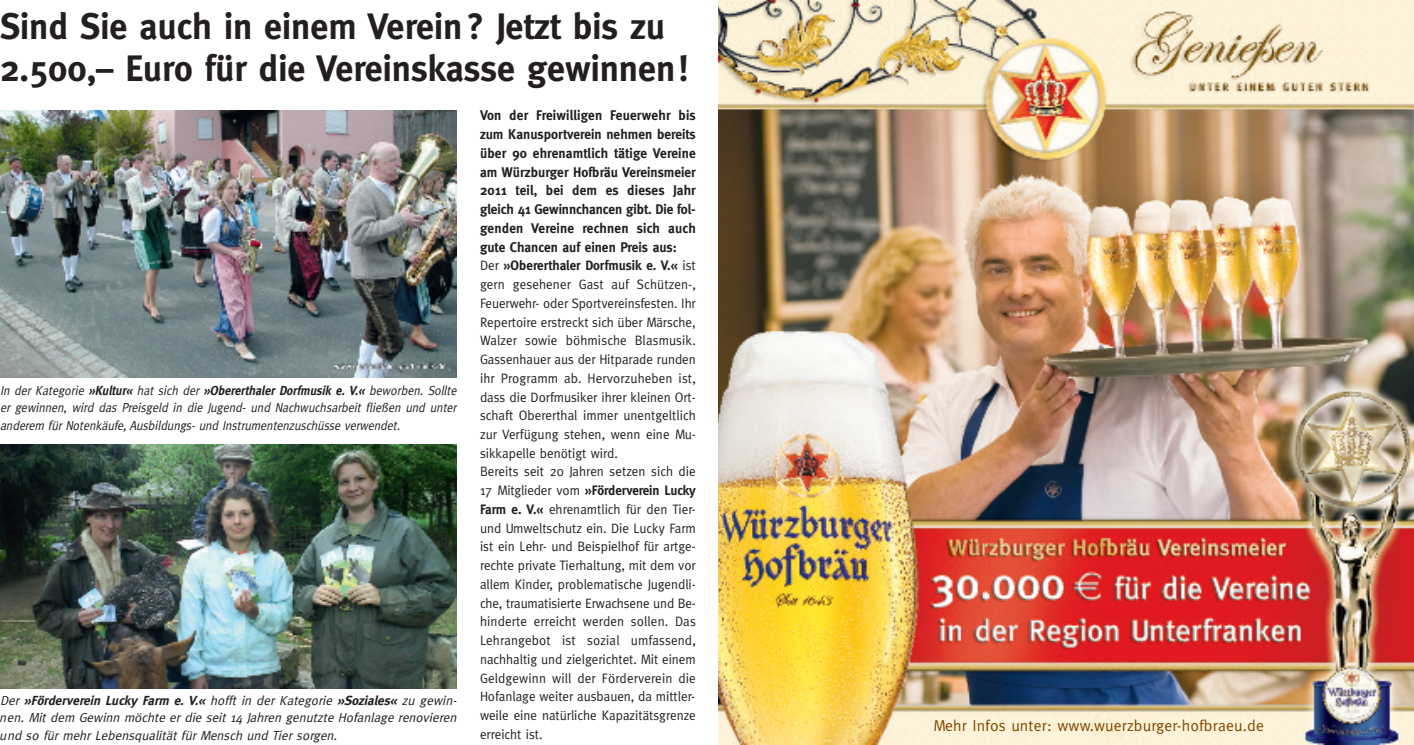
<style>
.page{position:relative;width:1414px;height:745px;background:#fff}
.page>*{position:absolute;margin:0;border:0;box-sizing:border-box;transform-origin:0 0}
.t1{font:700 36.75px/42px "Meta";color:#231f20}
.t2{font:15.75px "Meta";letter-spacing:.01em;color:#7d4800}
.t3{font:700 14px/18.7px "Meta";color:#231f20;text-align:justify;scale:.96 1}
.t4{font:13.65px/18.7px "Meta";color:#231f20;scale:.96 1}
.t5{font:italic 13.12px/17.5px "Meta";letter-spacing:-.005em;color:#231f20;text-align:justify;scale:.92 1}
.t6{font:italic 13.12px/17.5px "Meta";letter-spacing:-.005em;color:#231f20;text-align:justify}
.s1{font-weight:700}
</style>
<div class="page">
<img style="left:718px;top:0;width:696px;height:744px">
<img style="left:0;top:444px;width:456px;height:244px">
<img style="left:0;top:110px;width:456px;height:267px">
<h1 class="t1" style="left:0;top:5px;width:690px">Sind Sie auch in einem Verein? Jetzt bis zu<br>2.500,– Euro für die Vereinskasse gewinnen!</h1>
<p class="t5" style="left:0;top:381px;width:500px">In der Kategorie <span class="s1">»Kultur«</span> hat sich der <span class="s1">»Obererthaler Dorfmusik e. V.«</span> beworben. Sollte er gewinnen, wird das Preisgeld in die Jugend- und Nachwuchsarbeit fließen und unter anderem für Notenkäufe, Ausbildungs- und Instrumentenzuschüsse verwendet.</p>
<p class="t6" style="left:0;top:691px;width:460px">Der <span class="s1">»Förderverein Lucky Farm e. V.«</span> hofft in der Kategorie <span class="s1">»Soziales«</span> zu gewin&shy;nen. Mit dem Gewinn möchte er die seit 14 Jahren genutzte Hofanlage renovieren und so für mehr Lebensqualität für Mensch und Tier sorgen.</p>
<p class="t3" style="left:480px;top:106px;width:226px">Von der Freiwilligen Feuerwehr bis zum Kanusportverein nehmen bereits über 90 ehrenamtlich tätige Vereine am Würzburger Hofbräu Vereinsmeier 2011 teil, bei dem es dieses Jahr gleich 41 Gewinnchancen gibt. Die fol&shy;genden Vereine rechnen sich auch gute Chancen auf einen Preis aus:</p>
<p class="t4" style="left:480px;top:256px;width:226px">Der <span class="s1">»Obererthaler Dorfmusik e. V.«</span> ist gern gesehener Gast auf Schützen-, Feuerwehr- oder Sportvereinsfesten. Ihr Repertoire erstreckt sich über Märsche, Walzer sowie böhmische Blasmusik.<br>Gassenhauer aus der Hitparade runden ihr Programm ab. Hervorzuheben ist, dass die Dorfmusiker ihrer kleinen Ort&shy;schaft Obererthal immer unentgeltlich zur Verfügung stehen, wenn eine Mu&shy;sikkapelle benötigt wird.<br>Bereits seit 20 Jahren setzen sich die 17 Mitglieder vom <span class="s1">»Förderverein Lucky Farm e. V.«</span> ehrenamtlich für den Tier&shy;und Umweltschutz ein. Die Lucky Farm ist ein Lehr- und Beispielhof für artge&shy;rechte private Tierhaltung, mit dem vor allem Kinder, problematische Jugendli&shy;che, traumatisierte Erwachsene und Be&shy;hinderte erreicht werden sollen. Das Lehrangebot ist sozial umfassend, nachhaltig und zielgerichtet. Mit einem Geldgewinn will der Förderverein die Hofanlage weiter ausbauen, da mittler&shy;weile eine natürliche Kapazitätsgrenze erreicht ist.</p>
<p class="t2" style="left:933px;top:715px;width:332px">Mehr Infos unter: www.wuerzburger-hofbraeu.de</p>
</div>
